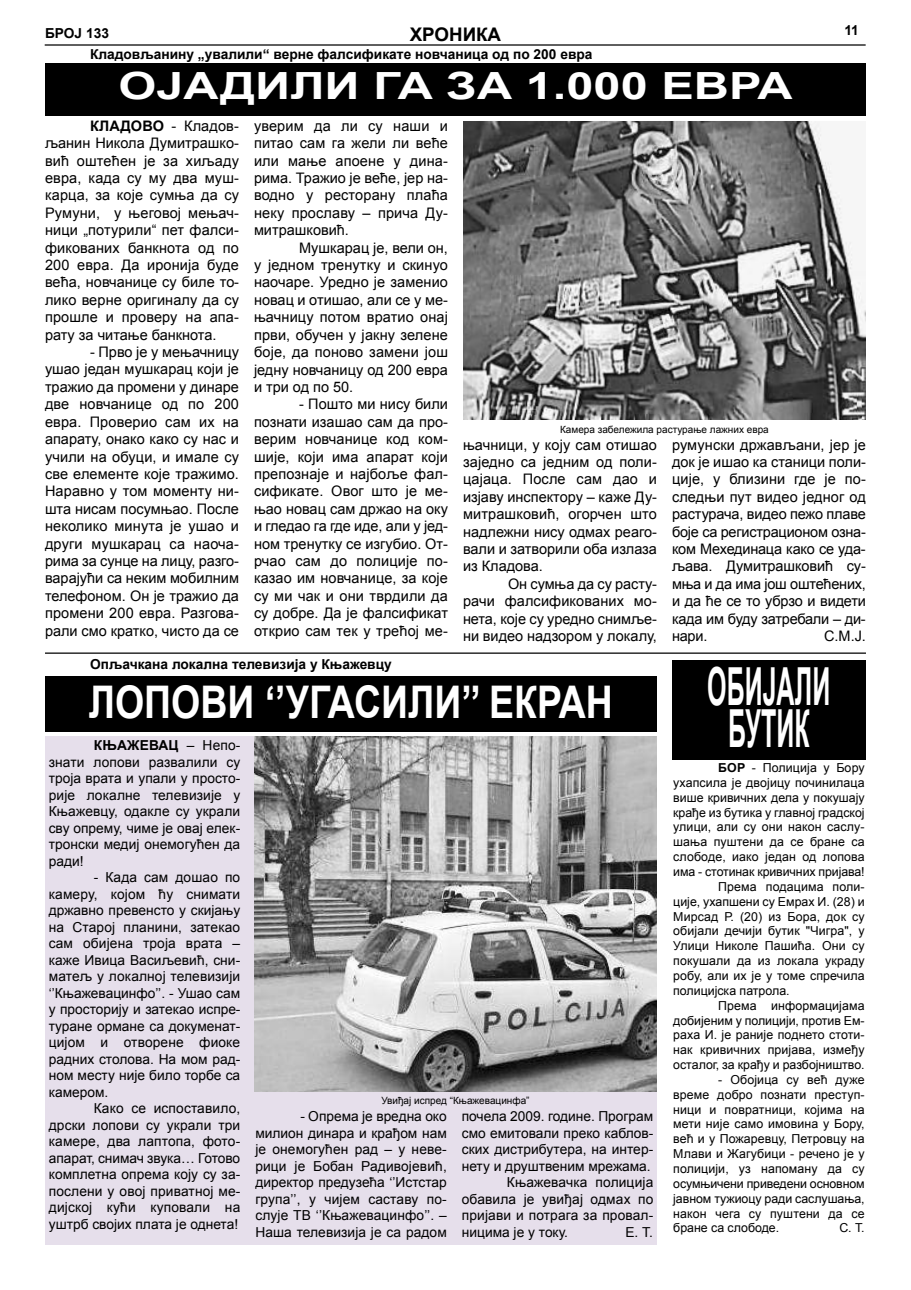
<style>
.page{position:relative;width:911px;height:1290px;background:#fff}
.page>*{position:absolute;margin:0;border:0;box-sizing:border-box;transform-origin:0 0}
.t1{font:700 52.5px/42.5px "Arial";color:#fff;text-align:center;scale:.48 1}
.t2{font:700 45px "Arial";color:#fff;scale:.83 1}
.t3{font:700 37.5px "Arial";color:#fff;scale:1.3 1}
.t4{font:700 18.75px "Arial";color:#000}
.t5{font:14.5px/17.4px "Arial";color:#000;text-align:justify}
.t6{font:13.75px/16.5px "Arial";color:#000;text-align:justify}
.t7{font:700 13.75px "Arial";color:#000}
.t8{font:12.38px/14.9px "Arial";letter-spacing:.01em;color:#000;text-align:justify}
.t9{font:12.38px "Arial";letter-spacing:-.01em;color:#000}
.t10{font:10px "Arial";color:#000}
.s1{font-weight:700}
</style>
<div class="page">
<hr style="left:45px;top:44px;width:820px;height:2px;background:#000">
<div style="left:45px;top:63px;width:821px;height:53px;background:#000"></div>
<hr style="left:45px;top:652px;width:821px;height:2px;background:#000">
<div style="left:45px;top:736px;width:612px;height:509px;background:#e6dfeb"></div>
<div style="left:45px;top:676px;width:612px;height:56px;background:#000"></div>
<img style="left:463px;top:121px;width:403px;height:298px">
<div style="left:672px;top:660px;width:194px;height:100px;background:#000"></div>
<img style="left:254px;top:737px;width:403px;height:354px">
<p class="t7" style="left:45px;top:28px;width:65px">БРОЈ 133</p>
<p class="t4" style="left:410px;top:27px;width:93px">ХРОНИКА</p>
<p class="t7" style="left:844px;top:25px;width:16px">11</p>
<p class="t7" style="left:90px;top:49px;width:504px">Кладовљанину „увалили“ верне фалсификате новчаница од по 200 евра</p>
<h3 class="t3" style="left:118px;top:72px;width:520px">ОЈАДИЛИ ГА ЗА 1.000 ЕВРА</h3>
<p class="t5" style="left:45px;top:118px;width:195px;text-indent:45px"><span class="s1">КЛАДОВО</span> - Кладов&shy;љанин Никола Думитрашко&shy;вић оштећен је за хиљаду евра, када су му два муш&shy;карца, за које сумња да су Румуни, у његовој мењач&shy;ници „потурили“ пет фалси&shy;фикованих банкнота од по 200 евра. Да иронија буде већа, новчанице су биле то&shy;лико верне оригиналу да су прошле и проверу на апа&shy;рату за читање банкнота.</p>
<p class="t5" style="left:45px;top:345px;width:195px;text-indent:45px">- Прво је у мењачницу ушао један мушкарац који је тражио да промени у динаре две новчанице од по 200 евра. Проверио сам их на апарату, онако како су нас и учили на обуци, и имале су све елементе које тражимо.<br>Наравно у том моменту ни&shy;шта нисам посумњао. После неколико минута је ушао и други мушкарац са наоча&shy;рима за сунце на лицу, разго&shy;варајући са неким мобилним телефоном. Он је тражио да промени 200 евра. Разгова&shy;рали смо кратко, чисто да се</p>
<p class="t5" style="left:254px;top:118px;width:195px">уверим да ли су наши и питао сам га жели ли веће или мање апоене у дина&shy;рима. Тражио је веће, јер на&shy;водно у ресторану плаћа неку прославу – прича Ду&shy;митрашковић.</p>
<p class="t5" style="left:254px;top:240px;width:195px;text-indent:45px">Мушкарац је, вели он, у једном тренутку и скинуо наочаре. Уредно је заменио новац и отишао, али се у ме&shy;њачницу потом вратио онај први, обучен у јакну зелене боје, да поново замени још једну новчаницу од 200 евра и три од по 50.</p>
<p class="t5" style="left:254px;top:397px;width:195px;text-indent:45px">- Пошто ми нису били познати изашао сам да про&shy;верим новчанице код ком&shy;шије, који има апарат који препознаје и најбоље фал&shy;сификате. Овог што је ме&shy;њао новац сам држао на оку и гледао га где иде, али у јед&shy;ном тренутку се изгубио. От&shy;рчао сам до полиције по&shy;казао им новчанице, за које су ми чак и они тврдили да су добре. Да је фалсификат открио сам тек у трећој ме-</p>
<p class="t10" style="left:560px;top:425px;width:210px">Камера забележила растурање лажних евра</p>
<p class="t5" style="left:463px;top:437px;width:195px">њачници, у коју сам отишао заједно са једним од поли&shy;цајаца. После сам дао и изјаву инспектору – каже Ду&shy;митрашковић, огорчен што надлежни нису одмах реаго&shy;вали и затворили оба излаза из Кладова.</p>
<p class="t5" style="left:463px;top:576px;width:195px;text-indent:45px">Он сумња да су расту&shy;рачи фалсификованих мо&shy;нета, које су уредно снимље&shy;ни видео надзором у локалу,</p>
<p class="t5" style="left:672px;top:437px;width:195px">румунски држављани, јер је док је ишао ка станици поли&shy;ције, у близини где је по&shy;следњи пут видео једног од растурача, видео пежо плаве боје са регистрационом озна&shy;ком Мехединаца како се уда&shy;љава. Думитрашковић су&shy;мња и да има још оштећених, и да ће се то убрзо и видети када им буду затребали – ди&shy;нари.</p>
<p class="t5" style="left:824px;top:628px;width:43px">С.М.Ј.</p>
<p class="t7" style="left:90px;top:659px;width:303px">Опљачкана локална телевизија у Књажевцу</p>
<h2 class="t2" style="left:89px;top:685px;width:633px">ЛОПОВИ ‘’УГАСИЛИ’’ ЕКРАН</h2>
<p class="t6" style="left:49px;top:738px;width:193px;text-indent:45px"><span class="s1">КЊАЖЕВАЦ</span> – Непо&shy;знати лопови развалили су троја врата и упали у просто&shy;рије локалне телевизије у Књажевцу, одакле су украли сву опрему, чиме је овај елек&shy;тронски медиј онемогућен да ради!</p>
<p class="t6" style="left:49px;top:870px;width:193px;text-indent:45px">- Када сам дошао по камеру, којом ћу снимати државно превенсто у скијању на Старој планини, затекао сам обијена троја врата – каже Ивица Васиљевић, сни&shy;матељ у локалној телевизији ‘’Књажевацинфо’’. - Ушао сам у просторију и затекао испре&shy;туране ормане са докуменат&shy;цијом и отворене фиоке радних столова. На мом рад&shy;ном месту није било торбе са камером.</p>
<p class="t6" style="left:49px;top:1101px;width:193px;text-indent:45px">Како се испоставило, дрски лопови су украли три камере, два лаптопа, фото&shy;апарат, снимач звука… Готово комплетна опрема коју су за&shy;послени у овој приватној ме&shy;дијској кући куповали на уштрб својих плата је однета!</p>
<p class="t6" style="left:255px;top:1109px;width:193px;text-indent:45px">- Опрема је вредна око милион динара и крађом нам је онемогућен рад – у неве&shy;рици је Бобан Радивојевић, директор предузећа ‘’Истстар група’’, у чијем саставу по&shy;слује ТВ ‘’Књажевацинфо’’. – Наша телевизија је са радом</p>
<p class="t6" style="left:462px;top:1109px;width:193px">почела 2009. године. Програм</p>
<p class="t10" style="left:381px;top:1096px;width:150px">Увиђај испред “Књажевацинфа”</p>
<p class="t6" style="left:462px;top:1126px;width:193px">смо емитовали преко каблов-</p>
<p class="t6" style="left:462px;top:1142px;width:193px">ских дистрибутера, на интер-</p>
<p class="t6" style="left:462px;top:1159px;width:190px">нету и друштвеним мрежама.</p>
<p class="t6" style="left:507px;top:1175px;width:148px">Књажевачка полиција</p>
<p class="t6" style="left:462px;top:1192px;width:193px">обавила је увиђај одмах по</p>
<p class="t6" style="left:462px;top:1208px;width:193px">пријави и потрага за провал-</p>
<p class="t6" style="left:462px;top:1225px;width:108px">ницима је у току.</p>
<p class="t6" style="left:625px;top:1225px;width:29px">Е. Т.</p>
<h1 class="t1" style="left:707px;top:670px;width:258px">ОБИЈАЛИ<br>БУТИК</h1>
<p class="t8" style="left:718px;top:761px;width:148px"><span class="s1">БОР</span> - Полиција у Бору</p>
<p class="t8" style="left:673px;top:776px;width:193px">ухапсила је двојицу починилаца</p>
<p class="t8" style="left:673px;top:791px;width:193px">више кривичних дела у покушају</p>
<p class="t8" style="left:673px;top:806px;width:193px">крађе из бутика у главној градској</p>
<p class="t8" style="left:673px;top:821px;width:193px">улици, али су они након саслу-</p>
<p class="t8" style="left:673px;top:835px;width:193px">шања пуштени да се бране са</p>
<p class="t8" style="left:673px;top:850px;width:193px">слободе, иако један од лопова</p>
<p class="t9" style="left:673px;top:867px;width:193px">има - стотинак кривичних пријава!</p>
<p class="t8" style="left:718px;top:880px;width:148px">Према подацима поли-</p>
<p class="t8" style="left:673px;top:895px;width:193px">ције, ухапшени су Емрах И. (28) и</p>
<p class="t8" style="left:673px;top:910px;width:193px">Мирсад Р. (20) из Бора, док су</p>
<p class="t8" style="left:673px;top:925px;width:193px">обијали дечији бутик "Чигра", у</p>
<p class="t8" style="left:673px;top:939px;width:193px">Улици Николе Пашића. Они су</p>
<p class="t8" style="left:673px;top:954px;width:193px">покушали да из локала украду</p>
<p class="t8" style="left:673px;top:969px;width:193px">робу, али их је у томе спречила</p>
<p class="t8" style="left:673px;top:984px;width:118px">полицијска патрола.</p>
<p class="t8" style="left:718px;top:999px;width:148px">Према информацијама</p>
<p class="t8" style="left:673px;top:1014px;width:193px">добијеним у полицији, против Ем-</p>
<p class="t8" style="left:673px;top:1029px;width:193px">раха И. је раније поднето стоти-</p>
<p class="t8" style="left:673px;top:1043px;width:193px">нак кривичних пријава, између</p>
<p class="t8" style="left:673px;top:1058px;width:193px">осталог, за крађу и разбојништво.</p>
<p class="t8" style="left:673px;top:1073px;width:193px;text-indent:45px">- Обојица су већ дуже време добро познати преступ&shy;ници и повратници, којима на мети није само имовина у Бору, већ и у Пожаревцу, Петровцу на Млави и Жагубици - речено је у полицији, уз напоману да су осумњичени приведени основном јавном тужиоцу ради саслушања, након чега су пуштени да се бране са слободе.</p>
<p class="t8" style="left:839px;top:1222px;width:27px">С. Т.</p>
</div>
